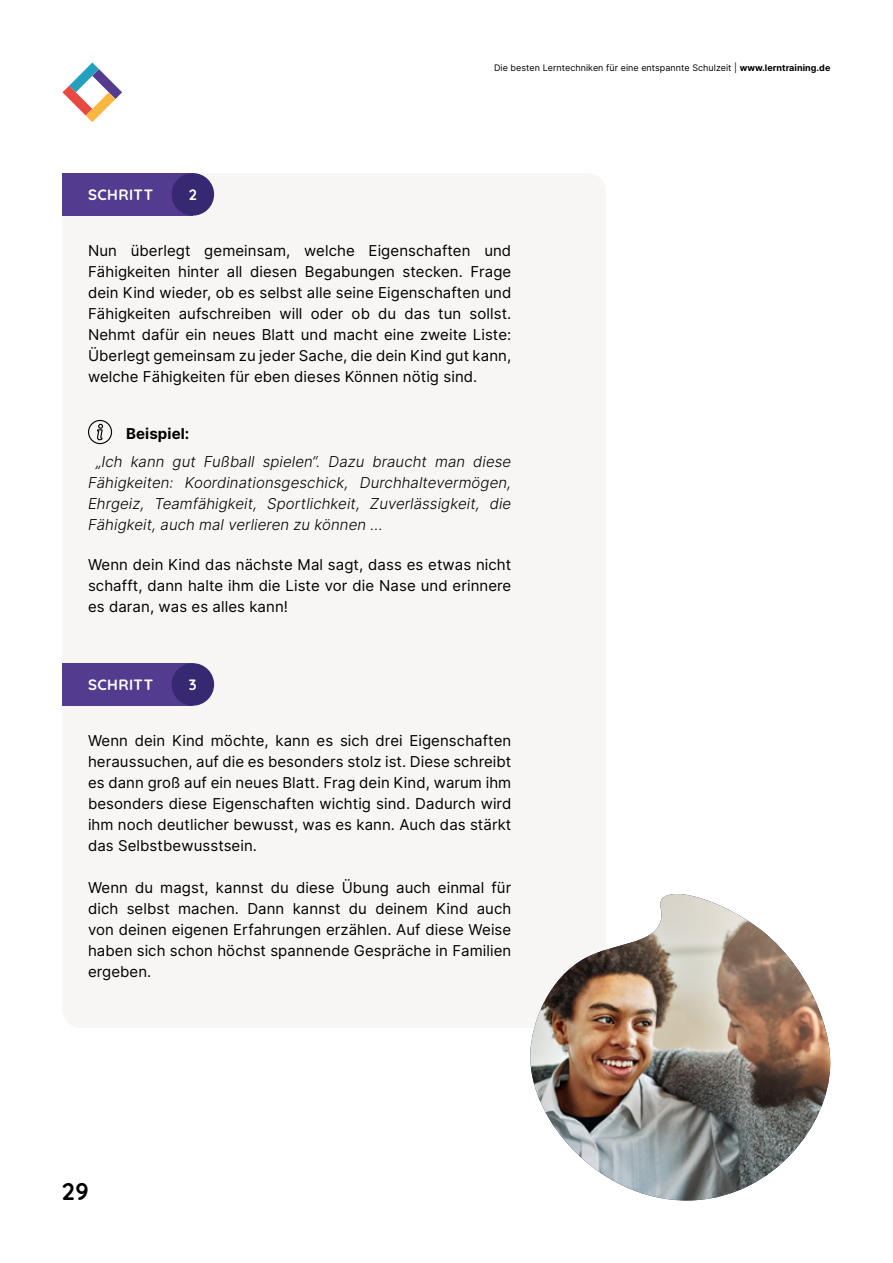
<style>
.page{position:relative;width:893px;height:1263px;background:#fff}
.page>*{position:absolute;margin:0;border:0;box-sizing:border-box;transform-origin:0 0}
.t1{font:300 24px "Quicksand";color:#000}
.t2{font:15px/21px "Inter";letter-spacing:.005em;color:#000;text-align:justify}
.t3{font:italic 300 15px/21px "Inter";letter-spacing:.005em;color:#000;text-align:justify}
.t4{font:300 15px "Quicksand";letter-spacing:.025em;color:#fff}
.t5{font:700 15px "Inter";letter-spacing:.005em;color:#000}
.t6{font:9px "Inter";letter-spacing:.005em;color:#000}
.s1{font-weight:700}
</style>
<div class="page">
<svg style="left:63px;top:63px;width:59px;height:59px"></svg>
<div style="left:63px;top:173px;width:543px;height:855px;background:#f7f6f5;border-radius:18px"></div>
<div style="left:63px;top:173px;width:130px;height:43px;background:#533b8f"></div>
<div style="left:63px;top:663px;width:130px;height:43px;background:#533b8f"></div>
<div style="left:172px;top:174px;width:41px;height:41px;background:#362972;border-radius:50%"></div>
<div style="left:172px;top:173px;width:42px;height:43px;border:2px solid #362972;border-radius:50%"></div>
<div style="left:172px;top:664px;width:41px;height:41px;background:#362972;border-radius:50%"></div>
<div style="left:172px;top:663px;width:42px;height:43px;border:2px solid #362972;border-radius:50%"></div>
<svg style="left:88px;top:419px;width:25px;height:26px"></svg>
<img style="left:530px;top:894px;width:301px;height:307px">
<p class="t4" style="left:88px;top:183px;width:67px">SCHRITT</p>
<p class="t4" style="left:189px;top:183px;width:10px">2</p>
<p class="t6" style="left:494px;top:61px;width:338px">Die besten Lerntechniken für eine entspannte Schulzeit | <span class="s1">www.lerntraining.de</span></p>
<p class="t2" style="left:88px;top:239px;width:425px">Nun überlegt gemeinsam, welche Eigenschaften und Fähigkeiten hinter all diesen Begabungen stecken. Frage dein Kind wieder, ob es selbst alle seine Eigenschaften und Fähigkeiten aufschreiben will oder ob du das tun sollst.<br>Nehmt dafür ein neues Blatt und macht eine zweite Liste:<br>Überlegt gemeinsam zu jeder Sache, die dein Kind gut kann, welche Fähigkeiten für eben dieses Können nötig sind.</p>
<p class="t5" style="left:126px;top:423px;width:65px">Beispiel:</p>
<p class="t3" style="left:88px;top:450px;width:425px;text-indent:8px">„Ich kann gut Fußball spielen“. Dazu braucht man diese Fähigkeiten: Koordinationsgeschick, Durchhaltevermögen, Ehrgeiz, Teamfähigkeit, Sportlichkeit, Zuverlässigkeit, die Fähigkeit, auch mal verlieren zu können …</p>
<p class="t2" style="left:88px;top:554px;width:425px">Wenn dein Kind das nächste Mal sagt, dass es etwas nicht schafft, dann halte ihm die Liste vor die Nase und erinnere es daran, was es alles kann!</p>
<p class="t4" style="left:88px;top:673px;width:67px">SCHRITT</p>
<p class="t4" style="left:189px;top:673px;width:9px">3</p>
<p class="t2" style="left:88px;top:729px;width:425px">Wenn dein Kind möchte, kann es sich drei Eigenschaften heraussuchen, auf die es besonders stolz ist. Diese schreibt es dann groß auf ein neues Blatt. Frag dein Kind, warum ihm besonders diese Eigenschaften wichtig sind. Dadurch wird ihm noch deutlicher bewusst, was es kann. Auch das stärkt das Selbstbewusstsein.</p>
<p class="t2" style="left:88px;top:876px;width:425px">Wenn du magst, kannst du diese Übung auch einmal für dich selbst machen. Dann kannst du deinem Kind auch von deinen eigenen Erfahrungen erzählen. Auf diese Weise haben sich schon höchst spannende Gespräche in Familien ergeben.</p>
<h1 class="t1" style="left:62px;top:1173px;width:28px">29</h1>
</div>
